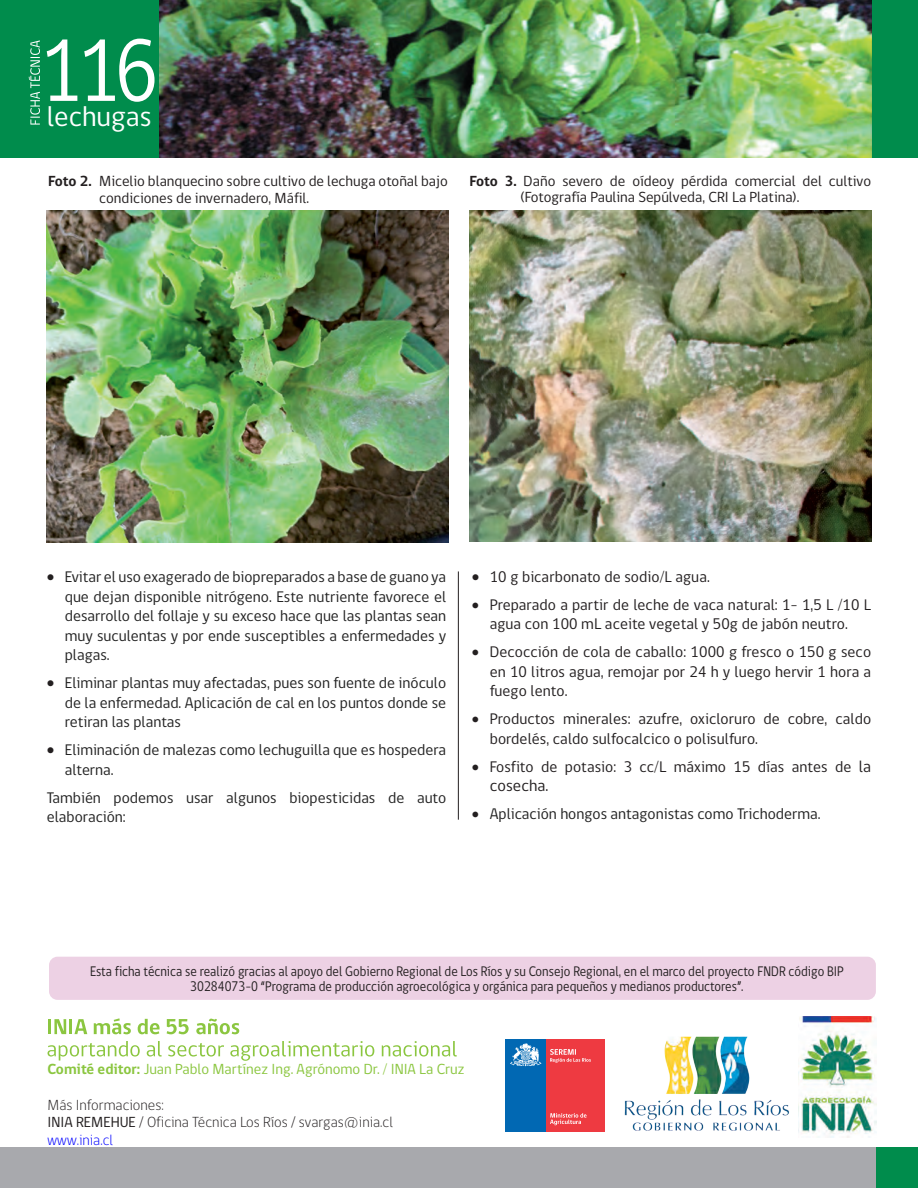
<style>
.page{position:relative;width:918px;height:1188px;background:#fff}
.page>*{position:absolute;margin:0;border:0;box-sizing:border-box;transform-origin:0 0}
.t1{font:90.3px "gob CL";color:#fff;scale:.9 1}
.t2{font:28.8px "gob CL";color:#fff}
.TEXTO_01{font:16.5px "gob CL";letter-spacing:.005em;color:#231f20}
.TEXTO_01-2{font:15.75px/19.5px "gob CL";color:#222;text-align:justify}
.TEXTO_01-3{font:15.75px/19.5px "gob CL";letter-spacing:.005em;color:#231f20;text-align:center}
.List_Paragraph{font:15.75px/19.5px "gob CL";color:#222}
.t3{font:15px/16.5px "gob CL";color:#231f20}
.t4{font:300 15px "gob CL";color:#231f20}
.t5{font:15px "gob CL";color:#8bc640}
.Sin_espaciado{font:300 15px "gob CL";color:#00f}
.t6{font:14.25px/15px "gob CL";color:#231f20;text-align:center;scale:.9 1}
.s1{font-weight:700}
.s2{color:#231f20}
.s3{font-size:16.5px}
.s4{font-weight:400}
</style>
<div class="page">
<div style="left:0;top:0;width:918px;height:158px;background:#008c4c"></div>
<div style="left:876px;top:1148px;width:42px;height:40px;background:#008c4c"></div>
<div style="left:0;top:1148px;width:876px;height:40px;background:#a8a9ad"></div>
<svg style="left:29px;top:40px;width:11px;height:85px"></svg>
<hr style="left:48px;top:1019px;width:3px;height:15px;background:#8bc640">
<svg style="left:54px;top:1019px;width:12px;height:15px"></svg>
<hr style="left:69px;top:1019px;width:3px;height:15px;background:#8bc640">
<svg style="left:74px;top:1019px;width:13px;height:15px"></svg>
<svg style="left:94px;top:1018px;width:37px;height:16px"></svg>
<svg style="left:138px;top:1019px;width:22px;height:15px"></svg>
<svg style="left:196px;top:1018px;width:43px;height:16px"></svg>
<svg style="left:48px;top:1041px;width:92px;height:20px"></svg>
<svg style="left:147px;top:1041px;width:15px;height:16px"></svg>
<svg style="left:168px;top:1043px;width:56px;height:14px"></svg>
<svg style="left:230px;top:1041px;width:144px;height:20px"></svg>
<svg style="left:382px;top:1041px;width:75px;height:16px"></svg>
<svg style="left:167px;top:1019px;width:22px;height:15px"></svg>
<img style="left:160px;top:0;width:711px;height:158px">
<img style="left:799px;top:1016px;width:77px;height:122px">
<img style="left:624px;top:1036px;width:165px;height:95px">
<div style="left:49px;top:957px;width:827px;height:43px;background:#edd1e4;border-radius:9px"></div>
<div style="left:546px;top:1039px;width:58px;height:93px;background:#ee3a41"></div>
<div style="left:506px;top:1039px;width:40px;height:93px;background:#0168b3"></div>
<svg style="left:510px;top:1043px;width:31px;height:23px"></svg>
<svg style="left:550px;top:1113px;width:37px;height:12px"></svg>
<svg style="left:550px;top:1049px;width:41px;height:14px"></svg>
<img style="left:47px;top:211px;width:401px;height:332px">
<img style="left:470px;top:211px;width:401px;height:330px">
<hr style="left:458px;top:571px;width:1px;height:249px;background:#231f20">
<p class="t1" style="left:40px;top:9px;width:133px">116</p>
<p class="t2" style="left:47px;top:97px;width:106px">lechugas</p>
<p class="t3" style="left:99px;top:174px;width:350px;text-indent:-51px"><span class="s1">Foto 2.</span> Micelio blanquecino sobre cultivo de lechuga otoñal bajo condiciones de invernadero, Máfil.</p>
<p class="t3" style="left:521px;top:173px;width:352px;text-indent:-51px"><span class="s1">Foto 3.</span> Daño severo de oídeoy pérdida comercial del cultivo (Fotografía Paulina Sepúlveda, CRI La Platina).</p>
<p class="TEXTO_01-2" style="left:65px;top:568px;width:383px;text-indent:-18px"><span class="s2">•</span> Evitar el uso exagerado de biopreparados a base de guano ya que dejan disponible nitrógeno. Este nutriente favorece el desarrollo del follaje y su exceso hace que las plantas sean muy suculentas y por ende susceptibles a enfermedades y plagas.</p>
<p class="TEXTO_01-2" style="left:65px;top:674px;width:383px;text-indent:-18px"><span class="s2">•</span> Eliminar plantas muy afectadas, pues son fuente de inóculo de la enfermedad. Aplicación de cal en los puntos donde se retiran las plantas</p>
<p class="TEXTO_01-2" style="left:65px;top:741px;width:383px;text-indent:-18px"><span class="s2">•</span> Eliminación de malezas como lechuguilla que es hospedera alterna.</p>
<p class="List_Paragraph" style="left:47px;top:788px;width:401px">También podemos usar algunos biopesticidas de auto elaboración:</p>
<p class="TEXTO_01-3" style="left:472px;top:567px;width:240px">• 10 g bicarbonato de sodio/L agua.</p>
<p class="TEXTO_01-3" style="left:472px;top:595px;width:401px">• Preparado a partir de leche de vaca natural: 1- 1,5 L /10 L agua con 100 mL aceite vegetal y 50g de jabón neutro.</p>
<p class="TEXTO_01-3" style="left:490px;top:643px;width:383px;text-align:justify;text-indent:-18px">• Decocción de cola de caballo: 1000 g fresco o 150 g seco en 10 litros agua, remojar por 24 h y luego hervir 1 hora a fuego lento.</p>
<p class="TEXTO_01-3" style="left:490px;top:710px;width:383px;text-align:left;text-indent:-18px">• Productos minerales: azufre, oxicloruro de cobre, caldo bordelés, caldo sulfocalcico o polisulfuro.</p>
<p class="TEXTO_01-3" style="left:472px;top:757px;width:401px">• Fosfito de potasio: 3 cc/L máximo 15 días antes de <span class="s3">la</span></p>
<p class="TEXTO_01" style="left:490px;top:775px;width:60px">cosecha.</p>
<p class="TEXTO_01-2" style="left:472px;top:805px;width:350px"><span class="s2">•</span> Aplicación hongos antagonistas como Trichoderma.</p>
<p class="t6" style="left:90px;top:964px;width:839px">Esta ficha técnica se realizó gracias al apoyo del Gobierno Regional de Los Ríos y su Consejo Regional, en el marco del proyecto FNDR código BIP<br>30284073-0 “Programa de producción agroecológica y orgánica para pequeños y medianos productores”.</p>
<p class="t5" style="left:48px;top:1059px;width:418px"><span class="s1">Comité editor:</span> Juan Pablo Martínez Ing. Agrónomo Dr. / INIA La Cruz</p>
<p class="t4" style="left:48px;top:1095px;width:118px">Más Informaciones:</p>
<p class="t4" style="left:48px;top:1112px;width:347px"><span class="s4">INIA REMEHUE</span> / Oficina Técnica Los Ríos / svargas@inia.cl</p>
<p class="Sin_espaciado" style="left:48px;top:1130px;width:67px">www.inia.cl</p>
</div>
